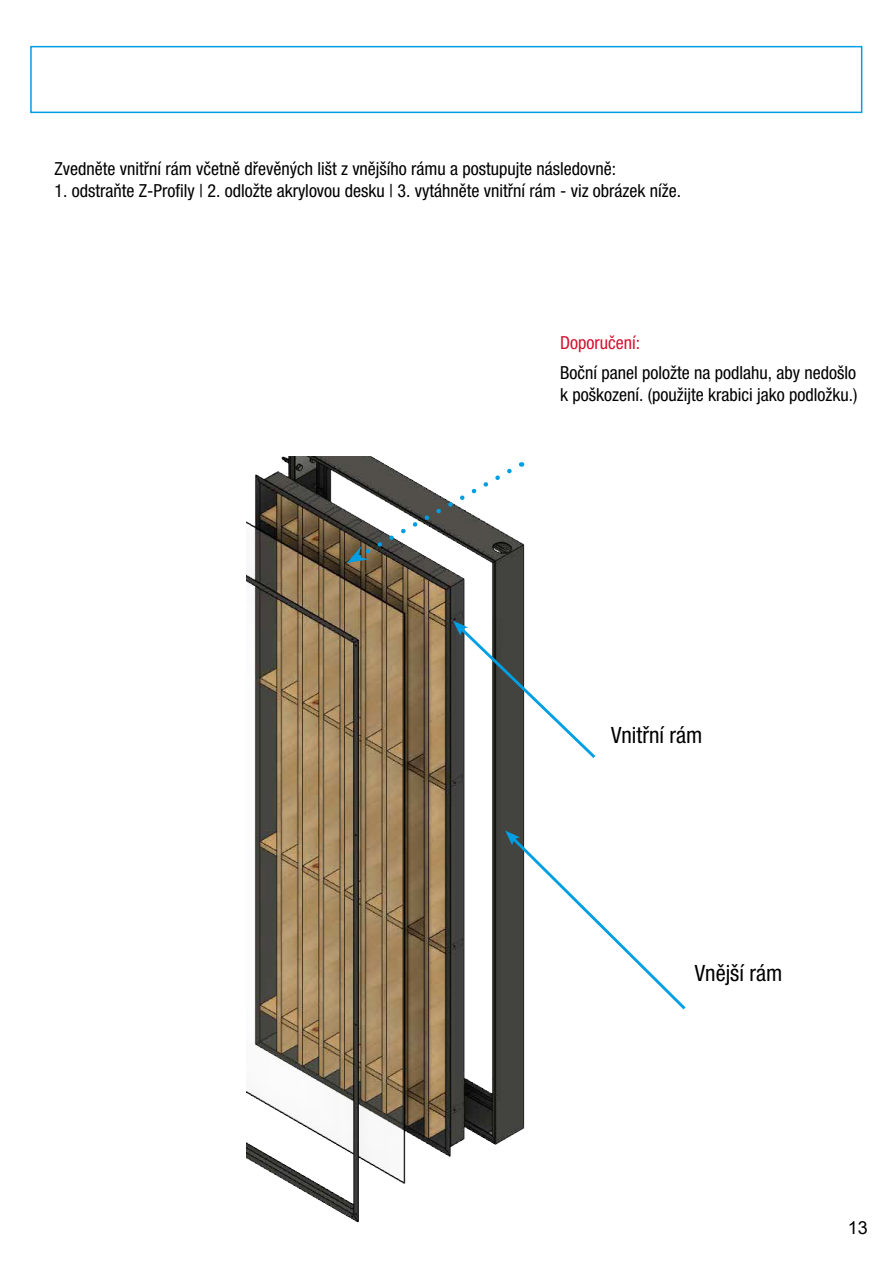
<style>
.page{position:relative;width:893px;height:1263px;background:#fff}
.page>*{position:absolute;margin:0;border:0;box-sizing:border-box;transform-origin:0 0}
.t1{font:condensed 22.5px "Helvetica Neue LT Pro";color:#000}
.t2{font:condensed 18px/21.6px "Helvetica Neue LT Pro";color:#000}
.t3{font:condensed 18px "Helvetica Neue LT Pro";color:#d51130}
.t4{font:18px "Arial";color:#000}
</style>
<div class="page">
<div style="left:30px;top:46px;width:832px;height:67px;border:2px solid #009fe3"></div>
<img style="left:246px;top:456px;width:279px;height:767px">
<svg style="left:505px;top:830px;width:181px;height:182px"></svg>
<svg style="left:453px;top:621px;width:143px;height:140px"></svg>
<svg style="left:347px;top:462px;width:175px;height:101px"></svg>
<p class="t2" style="left:55px;top:158px;width:563px">Zvedněte vnitřní rám včetně dřevěných lišt z vnějšího rámu a postupujte následovně:</p>
<p class="t2" style="left:55px;top:179px;width:628px">1. odstraňte Z-Profily | 2. odložte akrylovou desku | 3. vytáhněte vnitřní rám - viz obrázek níže.</p>
<p class="t3" style="left:560px;top:332px;width:81px">Doporučení:</p>
<p class="t2" style="left:560px;top:362px;width:299px">Boční panel položte na podlahu, aby nedošlo k poškození. (použijte krabici jako podložku.)</p>
<p class="t1" style="left:611px;top:722px;width:93px">Vnitřní rám</p>
<p class="t1" style="left:695px;top:960px;width:89px">Vnější rám</p>
<p class="t4" style="left:848px;top:1215px;width:22px">13</p>
</div>
